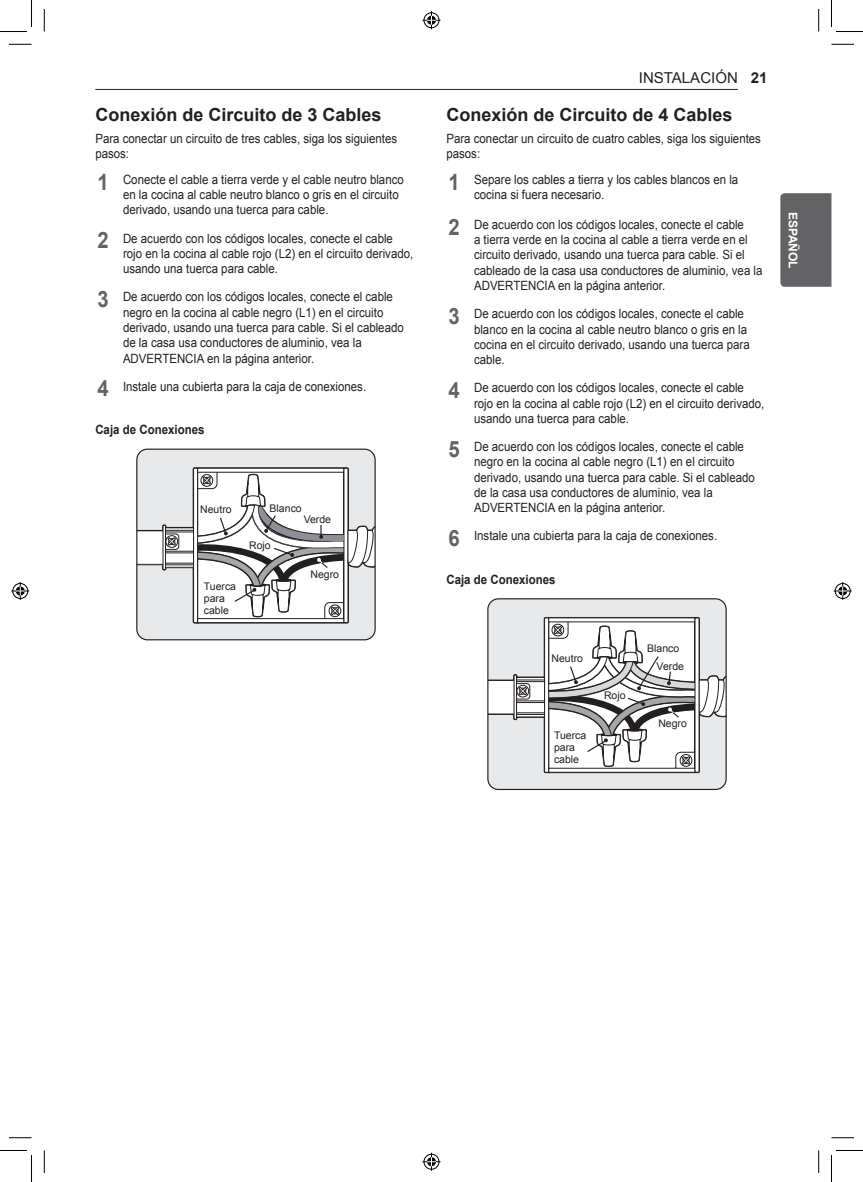
<style>
.page{position:relative;width:863px;height:1182px;background:#fff}
.page>*{position:absolute;margin:0;border:0;box-sizing:border-box;transform-origin:0 0}
.t1{font:700 18px "Arial";color:#231f20}
.t2{font:15px "Arial";color:#231f20}
.t3{font:12.75px/15.3px "Arial";color:#231f20;scale:.9 1}
.t4{font:700 12.75px "Arial";color:#231f20;scale:.9 1}
.t5{font:700 12px "Arial";color:#fff}
.t6{font:10.5px/12px "Arial";color:#231f20}
.s1{font-weight:700;font-size:22.5px;color:#636366}
.s2{font-weight:700}
</style>
<div class="page">
<hr style="left:95px;top:89px;width:642px;height:1px;background:#231f20">
<div style="left:780px;top:193px;width:51px;height:94px;background:#636366"></div>
<svg style="left:137px;top:449px;width:238px;height:190px"></svg>
<svg style="left:488px;top:600px;width:238px;height:189px"></svg>
<svg style="left:9px;top:44px;width:23px;height:1px"></svg>
<svg style="left:831px;top:44px;width:22px;height:1px"></svg>
<svg style="left:9px;top:1137px;width:23px;height:1px"></svg>
<svg style="left:831px;top:1137px;width:22px;height:1px"></svg>
<svg style="left:44px;top:9px;width:1px;height:23px"></svg>
<svg style="left:44px;top:1150px;width:1px;height:22px"></svg>
<svg style="left:818px;top:9px;width:1px;height:23px"></svg>
<svg style="left:818px;top:1150px;width:1px;height:22px"></svg>
<svg style="left:0;top:0;width:32px;height:32px"></svg>
<svg style="left:0;top:1150px;width:32px;height:31px"></svg>
<svg style="left:831px;top:0;width:31px;height:32px"></svg>
<svg style="left:831px;top:1150px;width:31px;height:31px"></svg>
<svg style="left:422px;top:11px;width:18px;height:18px"></svg>
<svg style="left:422px;top:1152px;width:18px;height:18px"></svg>
<svg style="left:11px;top:582px;width:18px;height:18px"></svg>
<svg style="left:833px;top:582px;width:18px;height:18px"></svg>
<h1 class="t1" style="left:95px;top:103px;width:288px">Conexión de Circuito de 3 Cables</h1>
<p class="t3" style="left:95px;top:130px;width:337px">Para conectar un circuito de tres cables, siga los siguientes pasos:</p>
<p class="t3" style="left:123px;top:172px;width:313px;text-indent:-26px"><span class="s1">1</span> Conecte el cable a tierra verde y el cable neutro blanco en la cocina al cable neutro blanco o gris en el circuito derivado, usando una tuerca para cable.</p>
<p class="t3" style="left:123px;top:230px;width:324px;text-indent:-26px"><span class="s1">2</span> De acuerdo con los códigos locales, conecte el cable rojo en la cocina al cable rojo (L2) en el circuito derivado, usando una tuerca para cable.</p>
<p class="t3" style="left:123px;top:289px;width:313px;text-indent:-26px"><span class="s1">3</span> De acuerdo con los códigos locales, conecte el cable negro en la cocina al cable negro (L1) en el circuito derivado, usando una tuerca para cable. Si el cableado de la casa usa conductores de aluminio, vea la ADVERTENCIA en la página anterior.</p>
<p class="t3" style="left:97px;top:378px;width:300px"><span class="s1">4</span> Instale una cubierta para la caja de conexiones.</p>
<p class="t4" style="left:95px;top:421px;width:123px">Caja de Conexiones</p>
<p class="t6" style="left:200px;top:503px;width:33px">Neutro</p>
<p class="t6" style="left:204px;top:580px;width:34px">Tuerca para cable</p>
<p class="t6" style="left:269px;top:502px;width:34px">Blanco</p>
<p class="t6" style="left:249px;top:539px;width:23px">Rojo</p>
<p class="t6" style="left:303px;top:513px;width:29px">Verde</p>
<p class="t6" style="left:310px;top:568px;width:30px">Negro</p>
<p class="t2" style="left:638px;top:68px;width:130px">INSTALACIÓN <span class="s2">21</span></p>
<h1 class="t1" style="left:446px;top:103px;width:288px">Conexión de Circuito de 4 Cables</h1>
<p class="t3" style="left:446px;top:130px;width:351px">Para conectar un circuito de cuatro cables, siga los siguientes pasos:</p>
<p class="t3" style="left:474px;top:172px;width:295px;text-indent:-26px"><span class="s1">1</span> Separe los cables a tierra y los cables blancos en la cocina si fuera necesario.</p>
<p class="t3" style="left:474px;top:217px;width:322px;text-indent:-26px"><span class="s1">2</span> De acuerdo con los códigos locales, conecte el cable<br>a tierra verde en la cocina al cable a tierra verde en el circuito derivado, usando una tuerca para cable. Si el cableado de la casa usa conductores de aluminio, vea la ADVERTENCIA en la página anterior.</p>
<p class="t3" style="left:474px;top:306px;width:308px;text-indent:-26px"><span class="s1">3</span> De acuerdo con los códigos locales, conecte el cable blanco en la cocina al cable neutro blanco o gris en la cocina en el circuito derivado, usando una tuerca para cable.</p>
<p class="t3" style="left:474px;top:380px;width:324px;text-indent:-26px"><span class="s1">4</span> De acuerdo con los códigos locales, conecte el cable rojo en la cocina al cable rojo (L2) en el circuito derivado, usando una tuerca para cable.</p>
<p class="t3" style="left:474px;top:439px;width:313px;text-indent:-26px"><span class="s1">5</span> De acuerdo con los códigos locales, conecte el cable negro en la cocina al cable negro (L1) en el circuito derivado, usando una tuerca para cable. Si el cableado de la casa usa conductores de aluminio, vea la ADVERTENCIA en la página anterior.</p>
<p class="t3" style="left:448px;top:528px;width:300px"><span class="s1">6</span> Instale una cubierta para la caja de conexiones.</p>
<p class="t4" style="left:446px;top:570px;width:123px">Caja de Conexiones</p>
<p class="t6" style="left:551px;top:652px;width:33px">Neutro</p>
<p class="t6" style="left:554px;top:729px;width:34px">Tuerca para cable</p>
<p class="t6" style="left:604px;top:689px;width:23px">Rojo</p>
<p class="t6" style="left:656px;top:639px;width:29px;line-height:18px;text-indent:-9px">Blanco<br>Verde</p>
<p class="t6" style="left:658px;top:717px;width:30px">Negro</p>
<p class="t5" style="left:800px;top:211px;width:59px;rotate:90deg">ESPAÑOL</p>
</div>
